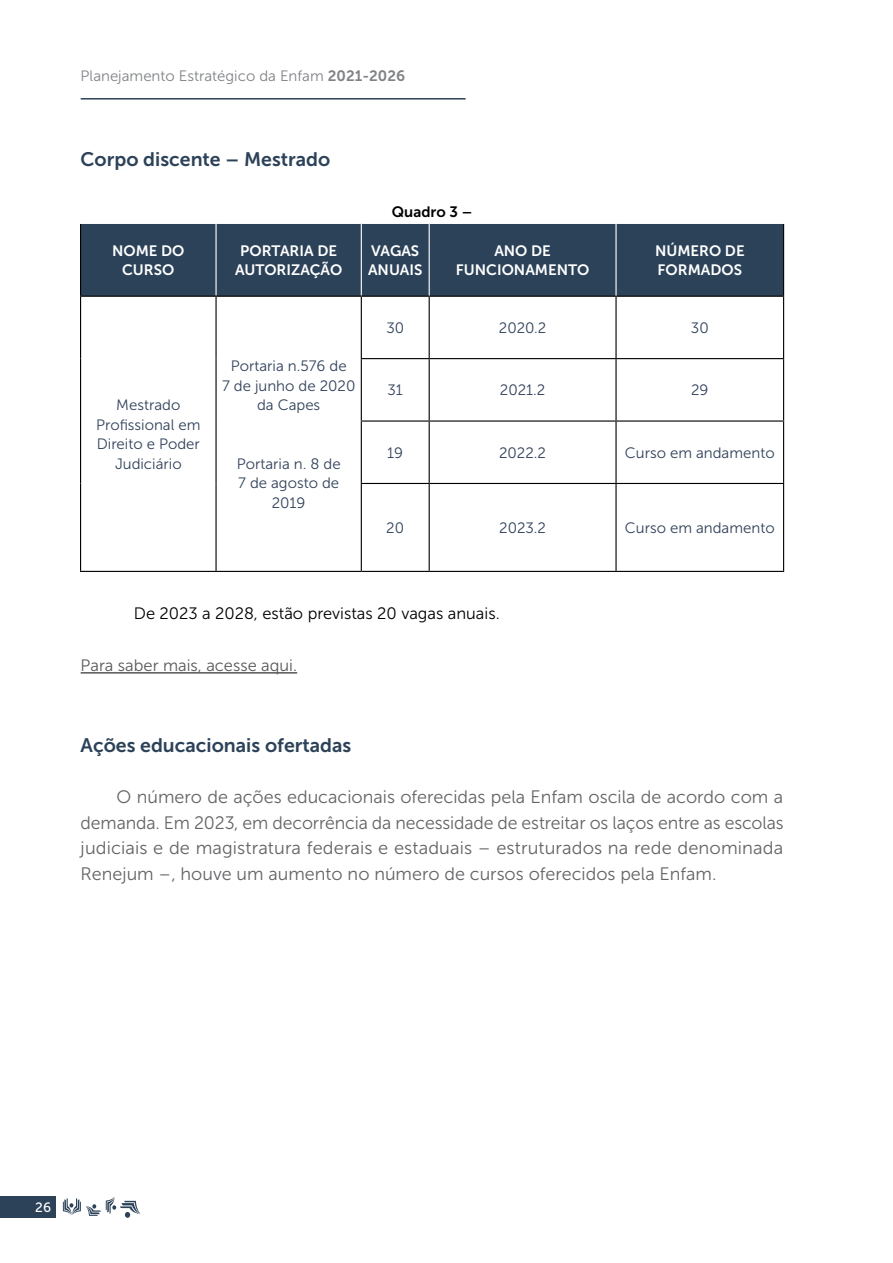
<style>
.page{position:relative;width:893px;height:1263px;background:#fff}
.page>*{position:absolute;margin:0;border:0;box-sizing:border-box;transform-origin:0 0}
.t1{font:19.5px "Museo Sans 700";color:#2c4259}
.t2{font:18px/25.5px "Museo Sans 300";color:#636466;text-align:justify}
.t3{font:16.5px "Museo Sans 300";color:#000}
.t4{font:16.5px "Museo Sans 300";color:#58595b}
.t5{font:15px/19.5px "Museo Sans 300";color:#31415a;text-align:center}
.t6{font:15px/19.5px "Museo Sans 700";color:#fff;text-align:center}
.t7{font:15px "Museo Sans 300";color:#808285}
.t8{font:15px "Museo Sans 700";color:#000}
.t9{font:13.5px "Museo Sans 500";color:#fff}
.s1{font-family:"Museo Sans 700"}
</style>
<div class="page">
<hr style="left:81px;top:98px;width:385px;height:2px;background:#2c4259">
<svg style="left:63px;top:1197px;width:77px;height:21px"></svg>
<div style="left:0;top:1197px;width:56px;height:21px;background:#2c4259"></div>
<hr style="left:81px;top:672px;width:216px;height:1px;background:#000">
<div style="left:81px;top:224px;width:702px;height:72px;background:#2c4259"></div>
<hr style="left:615px;top:297px;width:2px;height:61px;background:#000">
<hr style="left:783px;top:297px;width:1px;height:61px;background:#000">
<hr style="left:429px;top:358px;width:187px;height:1px;background:#000">
<hr style="left:616px;top:358px;width:168px;height:1px;background:#000">
<hr style="left:615px;top:359px;width:2px;height:61px;background:#000">
<hr style="left:783px;top:359px;width:1px;height:61px;background:#000">
<hr style="left:429px;top:420px;width:187px;height:2px;background:#000">
<hr style="left:616px;top:420px;width:168px;height:2px;background:#000">
<hr style="left:615px;top:422px;width:2px;height:61px;background:#000">
<hr style="left:783px;top:422px;width:1px;height:61px;background:#000">
<hr style="left:429px;top:483px;width:187px;height:1px;background:#000">
<hr style="left:616px;top:483px;width:168px;height:1px;background:#000">
<hr style="left:429px;top:571px;width:187px;height:1px;background:#000">
<hr style="left:616px;top:571px;width:168px;height:1px;background:#000">
<hr style="left:615px;top:484px;width:2px;height:87px;background:#000">
<hr style="left:783px;top:484px;width:1px;height:87px;background:#000">
<hr style="left:80px;top:224px;width:1px;height:72px;background:#000">
<hr style="left:783px;top:224px;width:1px;height:72px;background:#000">
<hr style="left:429px;top:296px;width:187px;height:1px;background:#000">
<hr style="left:616px;top:296px;width:168px;height:1px;background:#000">
<hr style="left:215px;top:224px;width:2px;height:72px;background:#fff">
<hr style="left:361px;top:224px;width:1px;height:72px;background:#fff">
<hr style="left:429px;top:224px;width:1px;height:72px;background:#fff">
<hr style="left:615px;top:224px;width:2px;height:72px;background:#fff">
<hr style="left:80px;top:296px;width:136px;height:1px;background:#000">
<hr style="left:80px;top:297px;width:1px;height:62px;background:#000">
<hr style="left:80px;top:359px;width:1px;height:62px;background:#000">
<hr style="left:80px;top:421px;width:1px;height:62px;background:#000">
<hr style="left:80px;top:483px;width:1px;height:88px;background:#000">
<hr style="left:80px;top:571px;width:136px;height:1px;background:#000">
<hr style="left:216px;top:296px;width:145px;height:1px;background:#000">
<hr style="left:215px;top:297px;width:2px;height:62px;background:#000">
<hr style="left:215px;top:359px;width:2px;height:62px;background:#000">
<hr style="left:215px;top:421px;width:2px;height:62px;background:#000">
<hr style="left:215px;top:483px;width:2px;height:88px;background:#000">
<hr style="left:216px;top:571px;width:145px;height:1px;background:#000">
<hr style="left:361px;top:296px;width:68px;height:1px;background:#000">
<hr style="left:361px;top:297px;width:1px;height:61px;background:#000">
<hr style="left:429px;top:297px;width:1px;height:61px;background:#000">
<hr style="left:361px;top:358px;width:68px;height:1px;background:#000">
<hr style="left:361px;top:359px;width:1px;height:61px;background:#000">
<hr style="left:429px;top:359px;width:1px;height:61px;background:#000">
<hr style="left:361px;top:420px;width:68px;height:2px;background:#000">
<hr style="left:361px;top:422px;width:1px;height:61px;background:#000">
<hr style="left:429px;top:422px;width:1px;height:61px;background:#000">
<hr style="left:361px;top:483px;width:68px;height:1px;background:#000">
<hr style="left:361px;top:484px;width:1px;height:87px;background:#000">
<hr style="left:429px;top:484px;width:1px;height:87px;background:#000">
<hr style="left:361px;top:571px;width:68px;height:1px;background:#000">
<p class="t7" style="left:81px;top:67px;width:326px">Planejamento Estratégico da Enfam <span class="s1">2021-2026</span></p>
<p class="t1" style="left:81px;top:148px;width:251px">Corpo discente – Mestrado</p>
<p class="t8" style="left:392px;top:203px;width:82px">Quadro 3 –</p>
<p class="t6" style="left:112px;top:241px;width:74px">NOME DO<br>CURSO</p>
<p class="t6" style="left:235px;top:241px;width:109px">PORTARIA DE<br>AUTORIZAÇÃO</p>
<p class="t6" style="left:368px;top:241px;width:56px;text-align:left">VAGAS<br>ANUAIS</p>
<p class="t6" style="left:456px;top:241px;width:135px">ANO DE<br>FUNCIONAMENTO</p>
<p class="t6" style="left:655px;top:241px;width:91px;text-align:left">NÚMERO DE<br>FORMADOS</p>
<p class="t5" style="left:96px;top:395px;width:106px">Mestrado<br>Profissional em<br>Direito e Poder<br>Judiciário</p>
<p class="t5" style="left:222px;top:356px;width:135px">Portaria n.576 de<br>7 de junho de 2020 da Capes</p>
<p class="t5" style="left:237px;top:454px;width:105px">Portaria n. 8 de<br>7 de agosto de<br>2019</p>
<p class="t5" style="left:386px;top:318px;width:19px">30</p>
<p class="t5" style="left:499px;top:318px;width:49px">2020.2</p>
<p class="t5" style="left:691px;top:318px;width:19px">30</p>
<p class="t5" style="left:388px;top:381px;width:17px">31</p>
<p class="t5" style="left:500px;top:381px;width:47px">2021.2</p>
<p class="t5" style="left:691px;top:381px;width:19px">29</p>
<p class="t5" style="left:387px;top:443px;width:17px">19</p>
<p class="t5" style="left:499px;top:443px;width:48px">2022.2</p>
<p class="t5" style="left:625px;top:443px;width:151px">Curso em andamento</p>
<p class="t5" style="left:386px;top:518px;width:19px">20</p>
<p class="t5" style="left:499px;top:518px;width:48px">2023.2</p>
<p class="t5" style="left:625px;top:518px;width:151px">Curso em andamento</p>
<p class="t3" style="left:134px;top:605px;width:367px">De 2023 a 2028, estão previstas 20 vagas anuais.</p>
<p class="t4" style="left:81px;top:657px;width:218px">Para saber mais, acesse aqui.</p>
<p class="t1" style="left:81px;top:735px;width:272px">Ações educacionais ofertadas</p>
<p class="t2" style="left:81px;top:785px;width:704px;text-indent:36px">O número de ações educacionais oferecidas pela Enfam oscila de acordo com a demanda. Em 2023, em decorrência da necessidade de estreitar os laços entre as escolas judiciais e de magistratura federais e estaduais – estruturados na rede denominada Renejum –, houve um aumento no número de cursos oferecidos pela Enfam.</p>
<p class="t9" style="left:35px;top:1200px;width:17px">26</p>
</div>
